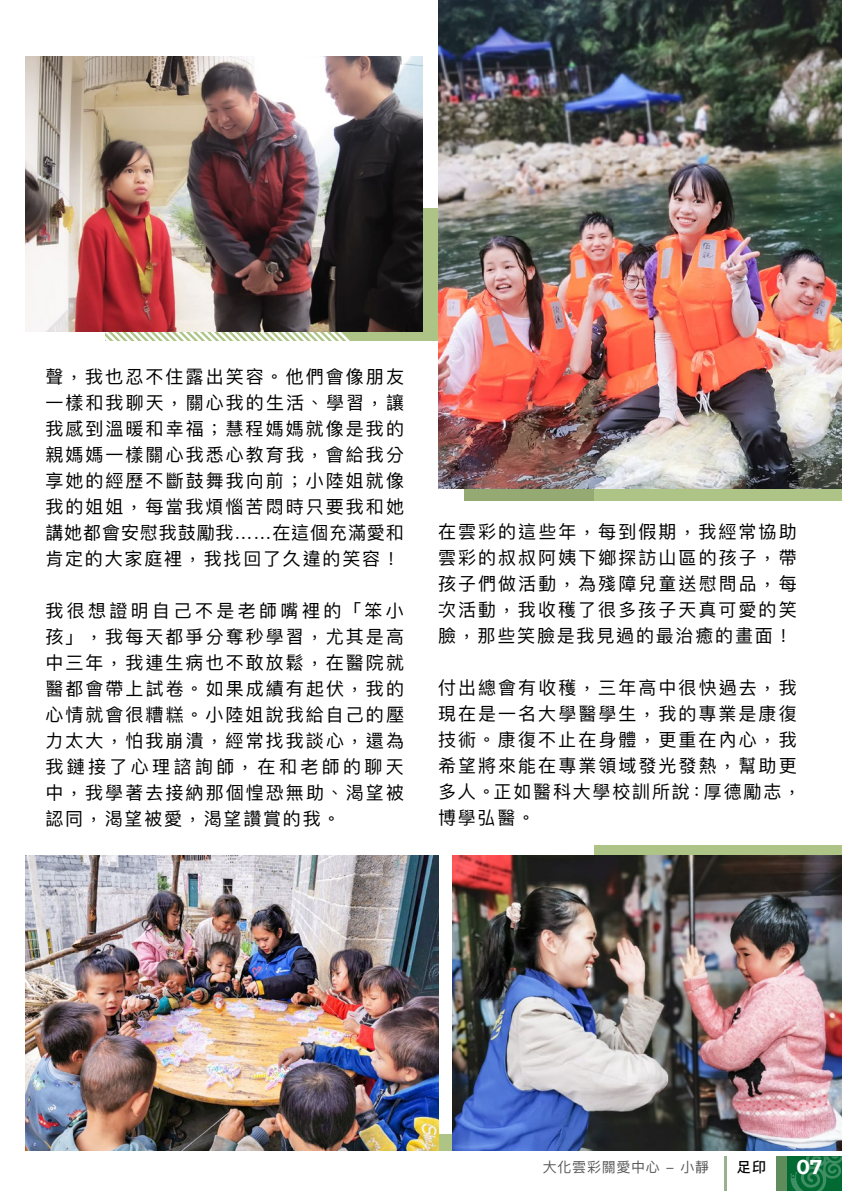
<style>
.page{position:relative;width:842px;height:1191px;background:#fff}
.page>*{position:absolute;margin:0;border:0;box-sizing:border-box;transform-origin:0 0}
.t1{font:700 20px "Montserrat Alternates";color:#fff}
.t2{font:18px/26px "Ping Fang TC";letter-spacing:.115em;color:#000;text-align:justify}
.t3{font:14px "Ping Fang HK";letter-spacing:.05em;color:#595757}
.t4{font:500 14px "Ping Fang TC";color:#000}
</style>
<div class="page">
<div style="left:464px;top:369px;width:333px;height:132px;background:#95a973"></div>
<div style="left:105px;top:208px;width:333px;height:132px;background:#aec486"></div>
<div style="left:594px;top:369px;width:248px;height:132px;background:#aec486"></div>
<div style="left:594px;top:845px;width:248px;height:22px;background:#aec486"></div>
<div style="left:272px;top:1134px;width:282px;height:22px;background:#aec486"></div>
<img style="left:438px;top:0;width:404px;height:489px">
<img style="left:26px;top:855px;width:412px;height:296px">
<img style="left:452px;top:855px;width:390px;height:296px">
<svg style="left:105px;top:332px;width:249px;height:9px"></svg>
<img style="left:26px;top:57px;width:396px;height:275px">
<div style="left:0;top:1151px;width:842px;height:40px;background:#fff"></div>
<svg style="left:786px;top:1156px;width:3px;height:35px"></svg>
<div style="left:776px;top:1156px;width:10px;height:35px;background:#5e8c5b"></div>
<hr style="left:724px;top:1156px;width:3px;height:35px;background:#9ab18f">
<svg style="left:789px;top:1156px;width:53px;height:35px;background:#177744"></svg>
<p class="t2" style="left:45px;top:363px;width:360px">聲，我也忍不住露出笑容。他們會像朋友一樣和我聊天，關心我的生活、學習，讓我感到溫暖和幸福；慧程媽媽就像是我的親媽媽一樣關心我悉心教育我，會給我分享她的經歷不斷鼓舞我向前；小陸姐就像我的姐姐，每當我煩惱苦悶時只要我和她講她都會安慰我鼓勵我……在這個充滿愛和肯定的大家庭裡，我找回了久違的笑容！</p>
<p class="t2" style="left:45px;top:597px;width:360px">我很想證明自己不是老師嘴裡的「笨小孩」，我每天都爭分奪秒學習，尤其是高中三年，我連生病也不敢放鬆，在醫院就醫都會帶上試卷。如果成績有起伏，我的心情就會很糟糕。小陸姐說我給自己的壓力太大，怕我崩潰，經常找我談心，還為我鏈接了心理諮詢師，在和老師的聊天中，我學著去接納那個惶恐無助、渴望被認同，渴望被愛，渴望讚賞的我。</p>
<p class="t2" style="left:438px;top:518px;width:360px">在雲彩的這些年，每到假期，我經常協助雲彩的叔叔阿姨下鄉探訪山區的孩子，帶孩子們做活動，為殘障兒童送慰問品，每次活動，我收穫了很多孩子天真可愛的笑臉，那些笑臉是我見過的最治癒的畫面！</p>
<p class="t2" style="left:438px;top:674px;width:365px;text-align:left">付出總會有收穫，三年高中很快過去，我現在是一名大學醫學生，我的專業是康復技術。康復不止在身體，更重在內心，我希望將來能在專業領域發光發熱，幫助更多人。正如醫科大學校訓所說：厚德勵志，博學弘醫。</p>
<p class="t3" style="left:543px;top:1158px;width:168px">大化雲彩關愛中心 - 小靜</p>
<p class="t4" style="left:737px;top:1158px;width:31px">足印</p>
<p class="t1" style="left:796px;top:1153px;width:27px">07</p>
</div>
